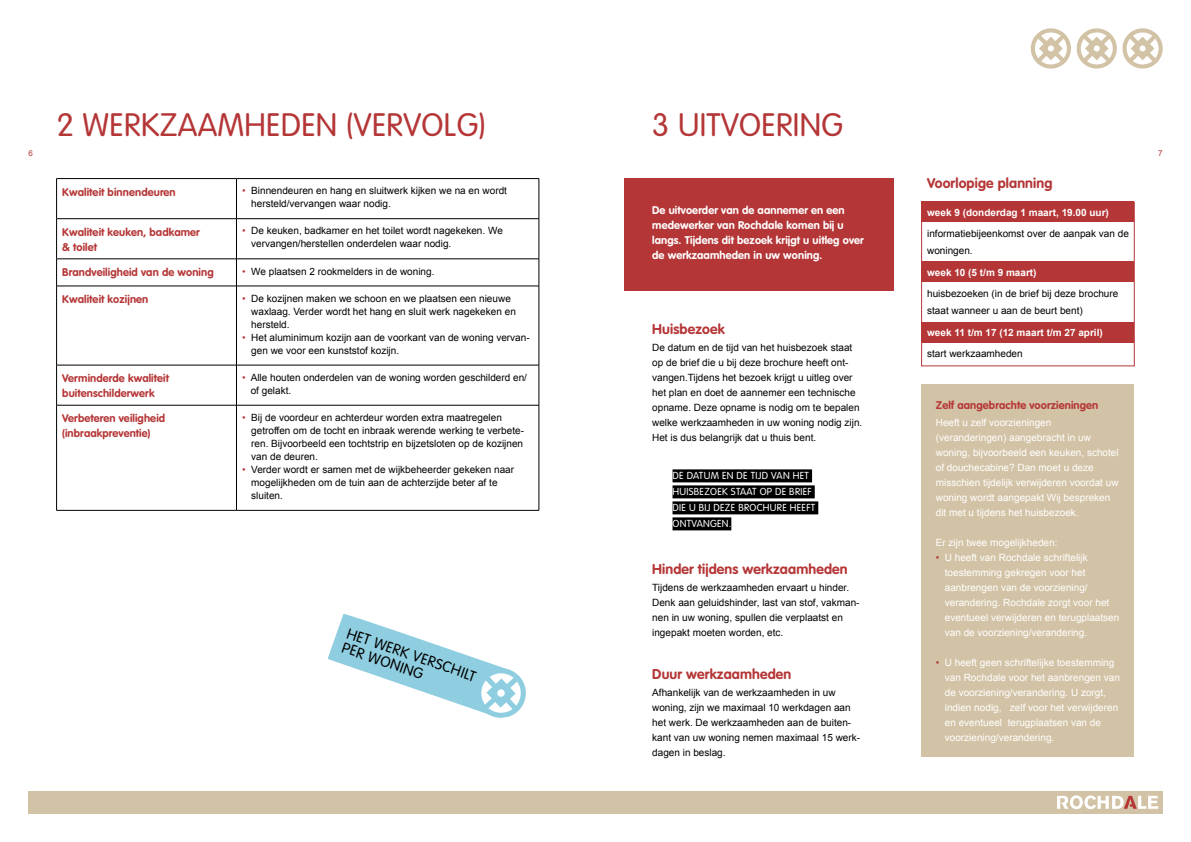
<style>
.page{position:relative;width:1191px;height:842px;background:#fff}
.page>*{position:absolute;margin:0;border:0;box-sizing:border-box;transform-origin:0 0}
.t1{font:300 32px "VAG Rounded";letter-spacing:.01em;color:#b53637}
.t2{font:300 14.8px/14.8px "VAG Rounded";color:#000}
.t3{font:700 14px "VAG Rounded";letter-spacing:.01em;color:#b53637}
.t4{font:700 11px/15px "VAG Rounded";letter-spacing:.01em;color:#b53637}
.t5{font:700 11px/15px "VAG Rounded";letter-spacing:.01em;color:#fff}
.t6{font:10px/15px "Arial";color:#000}
.t7{font:10px/15px "Arial";color:#fff}
.t8{font:700 10px "Arial";color:#fff}
.t9{font:300 10px/16px "VAG Rounded";letter-spacing:.03em;color:#fff}
.t10{font:8px "Arial";color:#b53637}
.s1{color:#b53637}
</style>
<div class="page">
<div style="left:28px;top:791px;width:1134px;height:23px;background:#d3c3a6"></div>
<svg style="left:1057px;top:795px;width:101px;height:14px"></svg>
<svg style="left:1030px;top:28px;width:132px;height:41px"></svg>
<div style="left:921px;top:322px;width:213px;height:21px;background:#b53637"></div>
<div style="left:921px;top:202px;width:213px;height:164px;border:1px solid #b53637"></div>
<div style="left:921px;top:201px;width:213px;height:21px;background:#b53637"></div>
<div style="left:921px;top:261px;width:213px;height:21px;background:#b53637"></div>
<div style="left:921px;top:385px;width:212px;height:372px;background:#d3c3a6"></div>
<div style="left:624px;top:179px;width:269px;height:112px;background:#b53637"></div>
<hr style="left:56px;top:178px;width:180px;height:1px;background:#000">
<hr style="left:56px;top:179px;width:1px;height:40px;background:#000">
<hr style="left:236px;top:178px;width:303px;height:1px;background:#000">
<hr style="left:236px;top:179px;width:1px;height:40px;background:#000">
<hr style="left:539px;top:179px;width:1px;height:40px;background:#000">
<hr style="left:56px;top:219px;width:180px;height:1px;background:#000">
<hr style="left:56px;top:219px;width:1px;height:40px;background:#000">
<hr style="left:236px;top:219px;width:303px;height:1px;background:#000">
<hr style="left:236px;top:219px;width:1px;height:40px;background:#000">
<hr style="left:539px;top:219px;width:1px;height:40px;background:#000">
<hr style="left:56px;top:259px;width:180px;height:1px;background:#000">
<svg style="left:56px;top:259px;width:1px;height:27px"></svg>
<hr style="left:236px;top:259px;width:303px;height:1px;background:#000">
<svg style="left:236px;top:260px;width:1px;height:26px"></svg>
<svg style="left:539px;top:259px;width:1px;height:27px"></svg>
<hr style="left:56px;top:286px;width:180px;height:1px;background:#000">
<hr style="left:56px;top:286px;width:1px;height:79px;background:#000">
<hr style="left:236px;top:286px;width:303px;height:1px;background:#000">
<hr style="left:236px;top:286px;width:1px;height:79px;background:#000">
<hr style="left:539px;top:286px;width:1px;height:79px;background:#000">
<hr style="left:56px;top:365px;width:180px;height:1px;background:#000">
<hr style="left:56px;top:365px;width:1px;height:40px;background:#000">
<hr style="left:236px;top:365px;width:303px;height:1px;background:#000">
<hr style="left:236px;top:365px;width:1px;height:40px;background:#000">
<hr style="left:539px;top:365px;width:1px;height:40px;background:#000">
<hr style="left:56px;top:405px;width:180px;height:1px;background:#000">
<hr style="left:56px;top:405px;width:1px;height:105px;background:#000">
<hr style="left:236px;top:405px;width:303px;height:1px;background:#000">
<hr style="left:236px;top:405px;width:1px;height:105px;background:#000">
<hr style="left:539px;top:405px;width:1px;height:105px;background:#000">
<hr style="left:56px;top:510px;width:180px;height:1px;background:#000">
<hr style="left:236px;top:510px;width:303px;height:1px;background:#000">
<svg style="left:328px;top:614px;width:198px;height:104px"></svg>
<div style="left:672px;top:469px;width:140px;height:13px;background:#000"></div>
<div style="left:672px;top:485px;width:142px;height:13px;background:#000"></div>
<div style="left:672px;top:501px;width:146px;height:13px;background:#000"></div>
<div style="left:672px;top:517px;width:59px;height:13px;background:#000"></div>
<h1 class="t1" style="left:57px;top:107px;width:431px">2 WERKZAAMHEDEN (VERVOLG)</h1>
<h1 class="t1" style="left:652px;top:107px;width:192px">3 UITVOERING</h1>
<p class="t10" style="left:28px;top:148px;width:6px">6</p>
<p class="t10" style="left:1158px;top:148px;width:6px">7</p>
<p class="t4" style="left:62px;top:184px;width:115px">Kwaliteit binnendeuren</p>
<p class="t6" style="left:251px;top:184px;width:257px;line-height:13px;text-indent:-9px"><span class="s1">•</span> Binnendeuren en hang en sluitwerk kijken we na en wordt hersteld/vervangen waar nodig.</p>
<p class="t4" style="left:62px;top:224px;width:139px">Kwaliteit keuken, badkamer &amp; toilet</p>
<p class="t6" style="left:251px;top:225px;width:253px;line-height:13px;text-indent:-9px"><span class="s1">•</span> De keuken, badkamer en het toilet wordt nagekeken. We vervangen/herstellen onderdelen waar nodig.</p>
<p class="t4" style="left:62px;top:264px;width:153px">Brandveiligheid van de woning</p>
<p class="t6" style="left:242px;top:264px;width:194px"><span class="s1">•</span> We plaatsen 2 rookmelders in de woning.</p>
<p class="t4" style="left:62px;top:292px;width:88px">Kwaliteit kozijnen</p>
<p class="t6" style="left:251px;top:292px;width:266px;line-height:13px;text-indent:-9px"><span class="s1">•</span> De kozijnen maken we schoon en we plaatsen een nieuwe waxlaag. Verder wordt het hang en sluit werk nagekeken en hersteld.</p>
<p class="t6" style="left:251px;top:331px;width:280px;line-height:13px;text-indent:-9px"><span class="s1">•</span> Het aluminimum kozijn aan de voorkant van de woning vervan&shy;gen we voor een kunststof kozijn.</p>
<p class="t4" style="left:62px;top:371px;width:108px">Verminderde kwaliteit buitenschilderwerk</p>
<p class="t6" style="left:251px;top:371px;width:278px;line-height:13px;text-indent:-9px"><span class="s1">•</span> Alle houten onderdelen van de woning worden geschilderd en/ of gelakt.</p>
<p class="t4" style="left:62px;top:411px;width:104px">Verbeteren veiligheid (inbraakpreventie)</p>
<p class="t6" style="left:251px;top:411px;width:274px;line-height:13px;text-indent:-9px"><span class="s1">•</span> Bij de voordeur en achterdeur worden extra maatregelen getroffen om de tocht en inbraak werende werking te verbete&shy;ren. Bijvoorbeeld een tochtstrip en bijzetsloten op de kozijnen van de deuren.</p>
<p class="t6" style="left:251px;top:463px;width:264px;line-height:13px;text-indent:-9px"><span class="s1">•</span> Verder wordt er samen met de wijkbeheerder gekeken naar mogelijkheden om de tuin aan de achterzijde beter af te sluiten.</p>
<h2 class="t2" style="left:350px;top:626px;width:137px;rotate:19deg">HET WERK VERSCHILT<br>PER WONING</h2>
<p class="t5" style="left:652px;top:203px;width:213px">De uitvoerder van de aannemer en een medewerker van Rochdale komen bij u langs. Tijdens dit bezoek krijgt u uitleg over de werkzaamheden in uw woning.</p>
<h3 class="t3" style="left:652px;top:321px;width:74px">Huisbezoek</h3>
<p class="t6" style="left:652px;top:340px;width:212px">De datum en de tijd van het huisbezoek staat op de brief die u bij deze brochure heeft ont&shy;vangen.Tijdens het bezoek krijgt u uitleg over het plan en doet de aannemer een technische opname. Deze opname is nodig om te bepalen welke werkzaamheden in uw woning nodig zijn.<br>Het is dus belangrijk dat u thuis bent.</p>
<p class="t9" style="left:672px;top:467px;width:144px">DE DATUM EN DE TIJD VAN HET<br>HUISBEZOEK STAAT OP DE BRIEF<br>DIE U BIJ DEZE BROCHURE HEEFT<br>ONTVANGEN.</p>
<h3 class="t3" style="left:652px;top:561px;width:197px">Hinder tijdens werkzaamheden</h3>
<p class="t6" style="left:652px;top:580px;width:209px">Tijdens de werkzaamheden ervaart u hinder.<br>Denk aan geluidshinder, last van stof, vakman&shy;nen in uw woning, spullen die verplaatst en ingepakt moeten worden, etc.</p>
<h3 class="t3" style="left:652px;top:666px;width:141px">Duur werkzaamheden</h3>
<p class="t6" style="left:652px;top:685px;width:209px">Afhankelijk van de werkzaamheden in uw woning, zijn we maximaal 10 werkdagen aan het werk. De werkzaamheden aan de buiten&shy;kant van uw woning nemen maximaal 15 werk&shy;dagen in beslag.</p>
<h3 class="t3" style="left:927px;top:175px;width:127px">Voorlopige planning</h3>
<p class="t8" style="left:927px;top:206px;width:183px">week 9 (donderdag 1 maart, 19.00 uur)</p>
<p class="t6" style="left:927px;top:225px;width:203px;line-height:17px">informatiebijeenkomst over de aanpak van de woningen.</p>
<p class="t8" style="left:927px;top:266px;width:111px">week 10 (5 t/m 9 maart)</p>
<p class="t6" style="left:927px;top:285px;width:193px;line-height:17px">huisbezoeken (in de brief bij deze brochure staat wanneer u aan de beurt bent)</p>
<p class="t8" style="left:927px;top:326px;width:177px">week 11 t/m 17 (12 maart t/m 27 april)</p>
<p class="t6" style="left:927px;top:346px;width:97px">start werkzaamheden</p>
<p class="t4" style="left:935px;top:398px;width:164px">Zelf aangebrachte voorzieningen</p>
<p class="t7" style="left:935px;top:415px;width:184px">Heeft u zelf voorzieningen (veranderingen) aangebracht in uw woning, bijvoorbeeld een keuken, schotel of douchecabine? Dan moet u deze misschien tijdelijk verwijderen voordat uw woning wordt aangepakt Wij bespreken dit met u tijdens het huisbezoek.</p>
<p class="t7" style="left:935px;top:535px;width:123px">Er zijn twee mogelijkheden:</p>
<p class="t7" style="left:944px;top:550px;width:176px;text-indent:-9px"><span class="s1">•</span> U heeft van Rochdale schriftelijk toestemming gekregen voor het aanbrengen van de voorziening/ verandering. Rochdale zorgt voor het eventueel verwijderen en terugplaatsen van de voorziening/verandering.</p>
<p class="t7" style="left:944px;top:655px;width:177px;text-indent:-9px"><span class="s1">•</span> U heeft geen schriftelijke toestemming van Rochdale voor het aanbrengen van de voorziening/verandering. U zorgt, indien nodig, zelf voor het verwijderen en eventueel terugplaatsen van de voorziening/verandering.</p>
</div>
